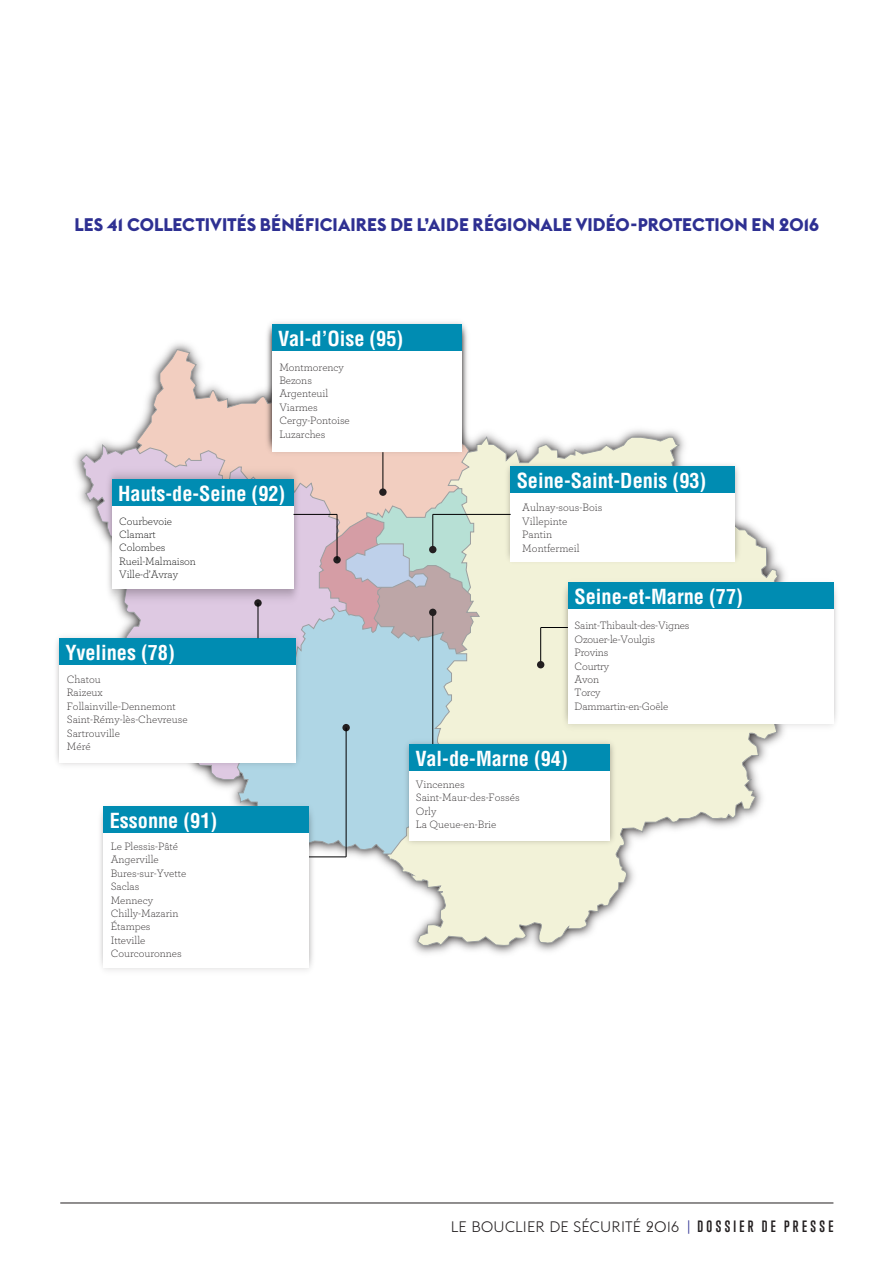
<style>
.page{position:relative;width:893px;height:1263px;background:#fff}
.page>*{position:absolute;margin:0;border:0;box-sizing:border-box;transform-origin:0 0}
.t1{font:700 condensed 20.25px "Helvetica";color:#fff}
.t2{font:700 18px "Euclid Flex";letter-spacing:.005em;color:#2e3092}
.t3{font:300 15px "Euclid Flex";letter-spacing:.015em;color:#231f20}
.t4{font:300 11.1px/13.4px "Archer Pro";letter-spacing:-.005em;color:#231f20}
.t5{font:300 11.1px/13.4px "Archer Pro";letter-spacing:-.01em;color:#000001}
.s1{color:#2e3092}
.s2{font-family:"Trump Gothic Pro";font-weight:700}
</style>
<div class="page">
<hr style="left:60px;top:1202px;width:773px;height:1px;background:#231f20">
<svg style="left:385px;top:435px;width:400px;height:513px"></svg>
<svg style="left:232px;top:658px;width:236px;height:197px;background:#b6d7e1"></svg>
<svg style="left:130px;top:348px;width:341px;height:140px"></svg>
<svg style="left:80px;top:443px;width:267px;height:337px"></svg>
<svg style="left:309px;top:488px;width:172px;height:170px;background:#c7c5c7"></svg>
<hr style="left:432px;top:612px;width:1px;height:132px;background:#000001">
<hr style="left:432px;top:514px;width:1px;height:36px;background:#000001">
<hr style="left:540px;top:628px;width:1px;height:35px;background:#000001">
<hr style="left:382px;top:452px;width:1px;height:43px;background:#000001">
<div style="left:379px;top:488px;width:8px;height:8px;background:#231f20;border-radius:50%"></div>
<svg style="left:333px;top:556px;width:8px;height:7px"></svg>
<div style="left:429px;top:609px;width:7px;height:7px;background:#231f20;border-radius:50%"></div>
<div style="left:342px;top:724px;width:8px;height:7px;background:#231f20;border-radius:50%"></div>
<div style="left:537px;top:661px;width:7px;height:7px;background:#231f20;border-radius:50%"></div>
<div style="left:429px;top:546px;width:7px;height:7px;background:#231f20;border-radius:50%"></div>
<img style="left:502px;top:458px;width:242px;height:110px">
<div style="left:511px;top:466px;width:224px;height:96px;background:#fff"></div>
<div style="left:511px;top:466px;width:224px;height:27px;background:#008cb2"></div>
<img style="left:559px;top:574px;width:278px;height:162px">
<div style="left:568px;top:583px;width:265px;height:141px;background:#fff"></div>
<div style="left:568px;top:583px;width:265px;height:26px;background:#008cb2"></div>
<img style="left:401px;top:736px;width:217px;height:112px">
<div style="left:410px;top:744px;width:200px;height:97px;background:#fff"></div>
<div style="left:410px;top:744px;width:200px;height:27px;background:#008cb2"></div>
<img style="left:100px;top:798px;width:217px;height:172px">
<div style="left:104px;top:806px;width:205px;height:162px;background:#fff"></div>
<div style="left:104px;top:806px;width:205px;height:27px;background:#008cb2"></div>
<img style="left:56px;top:629px;width:248px;height:143px">
<div style="left:59px;top:638px;width:236px;height:124px;background:#fff"></div>
<div style="left:59px;top:638px;width:236px;height:26px;background:#008cb2"></div>
<img style="left:104px;top:463px;width:198px;height:145px">
<div style="left:112px;top:479px;width:181px;height:110px;background:#fff"></div>
<div style="left:112px;top:479px;width:181px;height:27px;background:#008cb2"></div>
<img style="left:264px;top:322px;width:206px;height:136px">
<div style="left:272px;top:324px;width:190px;height:128px;background:#fff"></div>
<div style="left:272px;top:324px;width:190px;height:27px;background:#008cb2"></div>
<hr style="left:433px;top:514px;width:78px;height:1px;background:#000001">
<svg style="left:541px;top:627px;width:27px;height:1px"></svg>
<hr style="left:337px;top:514px;width:1px;height:46px;background:#000001">
<hr style="left:258px;top:603px;width:1px;height:35px;background:#000001">
<hr style="left:346px;top:728px;width:1px;height:129px;background:#000001">
<hr style="left:309px;top:856px;width:37px;height:1px;background:#000001">
<hr style="left:293px;top:514px;width:44px;height:1px;background:#000001">
<h2 class="t2" style="left:75px;top:214px;width:746px">LES 41 COLLECTIVITÉS BÉNÉFICIAIRES DE L’AIDE RÉGIONALE VIDÉO-PROTECTION EN 2016</h2>
<h1 class="t1" style="left:278px;top:326px;width:127px">Val-d’Oise (95)</h1>
<p class="t4" style="left:279px;top:360px;width:72px">Montmorency<br>Bezons<br>Argenteuil<br>Viarmes<br>Cergy-Pontoise<br>Luzarches</p>
<h1 class="t1" style="left:118px;top:481px;width:169px">Hauts-de-Seine (92)</h1>
<p class="t5" style="left:119px;top:514px;width:78px">Courbevoie<br>Clamart<br>Colombes<br>Rueil-Malmaison<br>Ville-d’Avray</p>
<h1 class="t1" style="left:65px;top:639px;width:111px">Yvelines (78)</h1>
<p class="t4" style="left:67px;top:672px;width:122px">Chatou<br>Raizeux<br>Follainville-Dennemont<br>Saint-Rémy-lès-Chevreuse<br>Sartrouville<br>Méré</p>
<h1 class="t1" style="left:110px;top:808px;width:109px">Essonne (91)</h1>
<p class="t4" style="left:111px;top:839px;width:77px">Le Plessis-Pâté<br>Angerville<br>Bures-sur-Yvette<br>Saclas<br>Mennecy<br>Chilly-Mazarin<br>Étampes<br>Itteville<br>Courcouronnes</p>
<h1 class="t1" style="left:517px;top:468px;width:191px">Seine-Saint-Denis (93)</h1>
<p class="t4" style="left:522px;top:501px;width:82px">Aulnay-sous-Bois<br>Villepinte<br>Pantin<br>Montfermeil</p>
<h1 class="t1" style="left:575px;top:584px;width:170px">Seine-et-Marne (77)</h1>
<p class="t4" style="left:575px;top:618px;width:116px">Saint-Thibault-des-Vignes<br>Ozouer-le-Voulgis<br>Provins<br>Courtry<br>Avon<br>Torcy<br>Dammartin-en-Goële</p>
<h1 class="t1" style="left:416px;top:746px;width:154px">Val-de-Marne (94)</h1>
<p class="t4" style="left:416px;top:777px;width:105px">Vincennes<br>Saint-Maur-des-Fossés<br>Orly<br>La Queue-en-Brie</p>
<h3 class="t3" style="left:451px;top:1218px;width:384px">LE BOUCLIER DE SÉCURITÉ 2016 <span class="s1">|</span> <span class="s2">D O S S I E R D E P R E S S E</span></h3>
</div>
